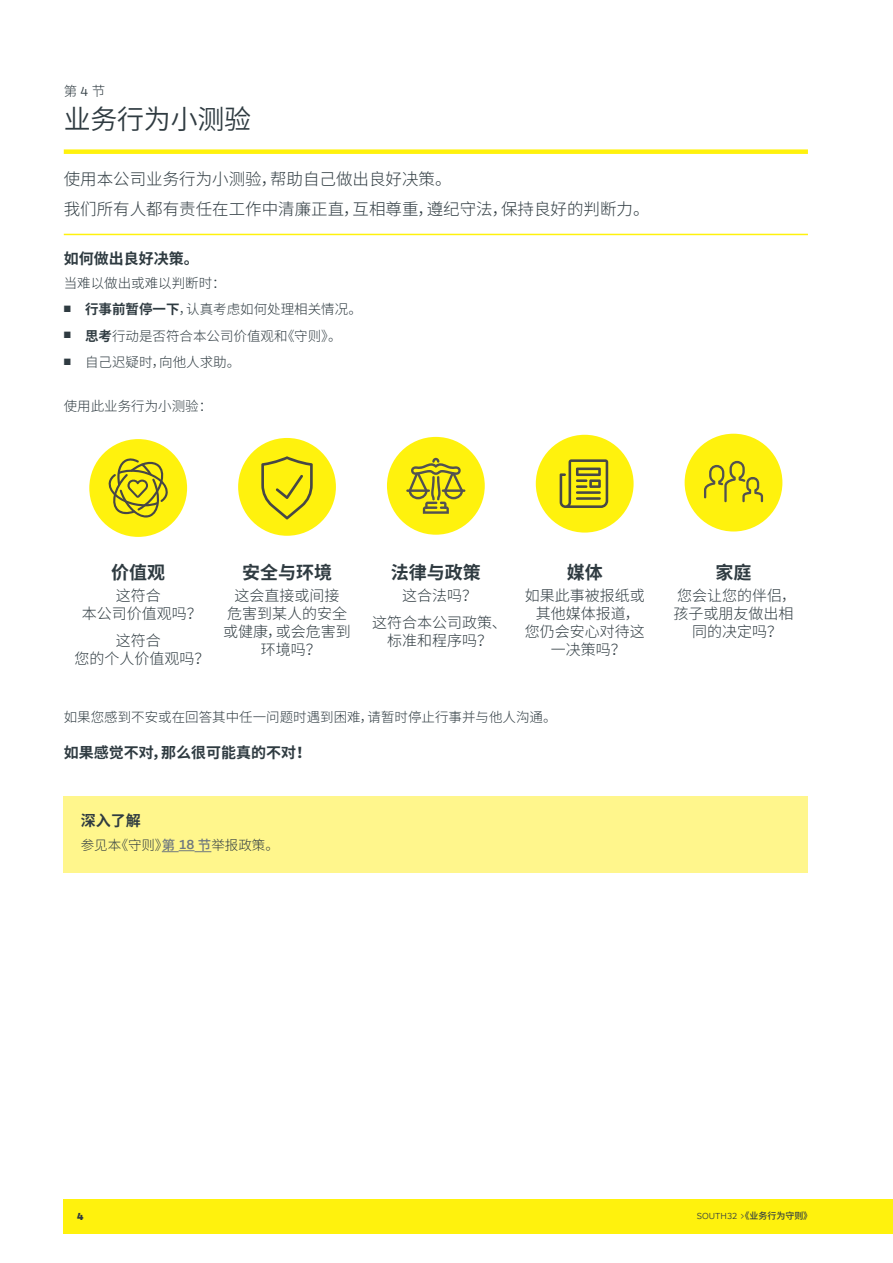
<style>
.page{position:relative;width:893px;height:1263px;background:#fff}
.page>*{position:absolute;margin:0;border:0;box-sizing:border-box;transform-origin:0 0}
.t1{font:27px "Source Han Sans CN";letter-spacing:-.01em;color:#2f3b41}
.t2{font:700 18px "Source Han Sans CN";color:#2f3b41}
.t3{font:300 16.5px/29.5px "Source Han Sans CN";color:#2f3b41}
.t4{font:300 15px/18px "Source Han Sans CN";color:#2f3b41;text-align:center}
.t5{font:700 15px "Source Han Sans CN";color:#2f3b41}
.t6{font:300 13.5px "Source Han Sans CN";color:#2f3b41}
.t7{font:900 10.5px "ARS Maquette Pro";color:#2f3b41}
.t8{font:300 9px "ARS Maquette Pro";color:#2f3b41}
.s1{font-family:"ARS Maquette Pro"}
.s2{font-weight:700}
.s3{font-weight:500;color:#70797f}
.s4{font-family:"ARS Maquette Pro";font-weight:500;color:#70797f}
.s5{font-family:"Source Han Sans CN";font-weight:500}
</style>
<div class="page">
<div style="left:64px;top:796px;width:744px;height:77px;background:#fff68c"></div>
<svg style="left:162px;top:850px;width:49px;height:2px"></svg>
<div style="left:64px;top:149px;width:744px;height:5px;background:#fff20d"></div>
<hr style="left:64px;top:234px;width:744px;height:1px;background:#fff20d">
<div style="left:89px;top:439px;width:98px;height:98px;background:#fff20d;border-radius:50%"></div>
<svg style="left:108px;top:458px;width:60px;height:60px"></svg>
<div style="left:238px;top:438px;width:98px;height:98px;background:#fff20d;border-radius:50%"></div>
<svg style="left:261px;top:456px;width:52px;height:63px"></svg>
<div style="left:387px;top:437px;width:98px;height:98px;background:#fff20d;border-radius:50%"></div>
<hr style="left:406px;top:489px;width:24px;height:3px;background:#525151">
<svg style="left:408px;top:458px;width:55px;height:56px"></svg>
<hr style="left:442px;top:489px;width:23px;height:3px;background:#525151">
<div style="left:536px;top:435px;width:98px;height:98px;background:#fff20d;border-radius:50%"></div>
<svg style="left:560px;top:459px;width:48px;height:49px"></svg>
<div style="left:685px;top:434px;width:97px;height:97px;background:#fff20d;border-radius:50%"></div>
<svg style="left:704px;top:461px;width:59px;height:41px"></svg>
<div style="left:64px;top:1199px;width:829px;height:34px;background:#fff20d"></div>
<p class="t6" style="left:64px;top:84px;width:43px">第<span class="s1">4</span>节</p>
<h1 class="t1" style="left:64px;top:104px;width:189px">业务行为小测验</h1>
<p class="t3" style="left:64px;top:165px;width:587px">使用本公司业务行为小测验，帮助自己做出良好决策。<br>我们所有人都有责任在工作中清廉正直，互相尊重，遵纪守法，保持良好的判断力。</p>
<p class="t5" style="left:64px;top:250px;width:137px">如何做出良好决策。</p>
<p class="t6" style="left:64px;top:275px;width:163px">当难以做出或难以判断时：</p>
<p class="t6" style="left:64px;top:302px;width:300px"><sup>■</sup> <span class="s2">行事前暂停一下</span>，认真考虑如何处理相关情况。</p>
<p class="t6" style="left:64px;top:328px;width:279px"><sup>■</sup> <span class="s2">思考</span>行动是否符合本公司价值观和《守则》。</p>
<p class="t6" style="left:64px;top:355px;width:178px"><sup>■</sup> 自己迟疑时，向他人求助。</p>
<p class="t6" style="left:64px;top:398px;width:150px">使用此业务行为小测验：</p>
<h2 class="t2" style="left:111px;top:562px;width:55px">价值观</h2>
<p class="t4" style="left:82px;top:587px;width:121px">这符合<br>本公司价值观吗？</p>
<p class="t4" style="left:74px;top:631px;width:137px">这符合<br>您的个人价值观吗？</p>
<h2 class="t2" style="left:242px;top:562px;width:91px">安全与环境</h2>
<p class="t4" style="left:223px;top:587px;width:129px">这会直接或间接<br>危害到某人的安全或健康，或会危害到环境吗？</p>
<h2 class="t2" style="left:391px;top:562px;width:91px">法律与政策</h2>
<p class="t4" style="left:372px;top:583px;width:136px;line-height:26.5px">这合法吗？<br>这符合本公司政策、</p>
<p class="t4" style="left:387px;top:631px;width:107px">标准和程序吗？</p>
<h2 class="t2" style="left:567px;top:562px;width:37px">媒体</h2>
<p class="t4" style="left:525px;top:587px;width:121px">如果此事被报纸或其他媒体报道，您仍会安心对待这一决策吗？</p>
<p class="t6" style="left:64px;top:709px;width:494px">如果您感到不安或在回答其中任一问题时遇到困难，请暂时停止行事并与他人沟通。</p>
<p class="t5" style="left:64px;top:744px;width:249px">如果感觉不对，那么很可能真的不对！</p>
<p class="t5" style="left:81px;top:812px;width:61px">深入了解</p>
<p class="t6" style="left:81px;top:837px;width:200px">参见本《守则》<span class="s3">第</span> <span class="s4">18</span> <span class="s3">节</span>举报政策。</p>
<h2 class="t2" style="left:715px;top:562px;width:37px">家庭</h2>
<p class="t4" style="left:673px;top:587px;width:124px">您会让您的伴侣，孩子或朋友做出相同的决定吗？</p>
<p class="t7" style="left:77px;top:1209px;width:8px">4</p>
<p class="t8" style="left:697px;top:1210px;width:117px">SOUTH32 &gt;<span class="s5">《业务行为守则》</span></p>
</div>
